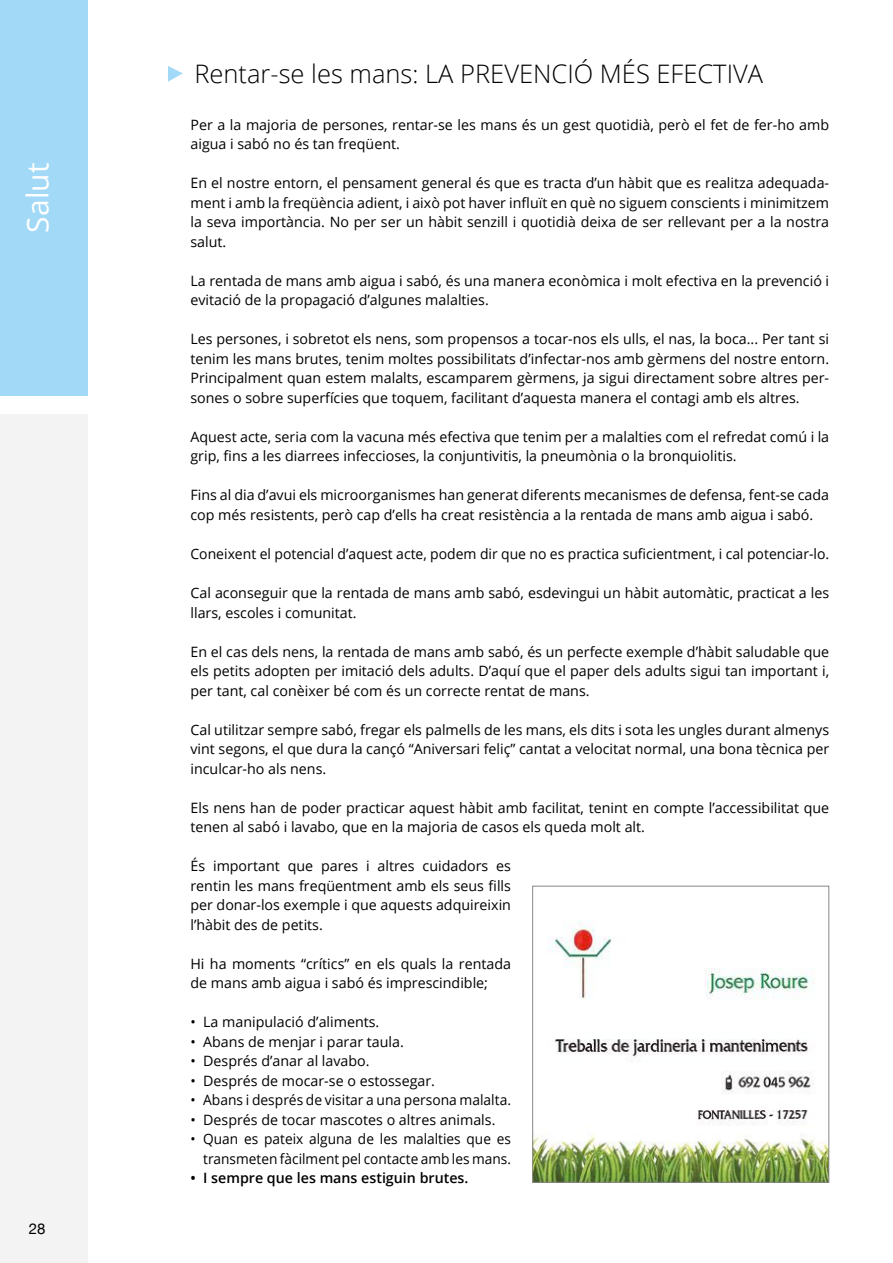
<style>
.page{position:relative;width:893px;height:1263px;background:#fff}
.page>*{position:absolute;margin:0;border:0;box-sizing:border-box;transform-origin:0 0}
.t1{font:30px "Open Sans";color:#fff}
.t2{font:300 25.5px "Open Sans";color:#000}
.t3{font:15px "Helvetica Neue";color:#000}
.t4{font:14.25px/19.5px "Open Sans";color:#000}
.t5{font:14.25px/19.5px "Open Sans";color:#000;text-align:right;scale:.96 1}
.t6{font:600 14.25px "Open Sans";color:#000}
</style>
<div class="page">
<div style="left:0;top:415px;width:88px;height:848px;background:#f3f3f3"></div>
<svg style="left:168px;top:66px;width:15px;height:16px"></svg>
<div style="left:0;top:0;width:87px;height:395px;background:#a1d9f7"></div>
<img style="left:534px;top:921px;width:293px;height:260px">
<div style="left:532px;top:886px;width:297px;height:297px;border:1px solid #878786"></div>
<h1 class="t1" style="left:17px;top:233px;width:71px;rotate:-90deg">Salut</h1>
<p class="t3" style="left:29px;top:1217px;width:18px">28</p>
<h2 class="t2" style="left:194px;top:57px;width:570px">Rentar-se les mans: LA PREVENCIÓ MÉS EFECTIVA</h2>
<p class="t4" style="left:190px;top:115px;width:640px">Per a la majoria de persones, rentar-se les mans és un gest quotidià, però el fet de fer-ho amb aigua i sabó no és tan freqüent.</p>
<p class="t4" style="left:190px;top:173px;width:640px;text-align:justify">En el nostre entorn, el pensament general és que es tracta d’un hàbit que es realitza adequada&shy;ment i amb la freqüència adient, i això pot haver influït en què no siguem conscients i minimitzem la seva importància. No per ser un hàbit senzill i quotidià deixa de ser rellevant per a la nostra salut.</p>
<p class="t4" style="left:190px;top:271px;width:640px">La rentada de mans amb aigua i sabó, és una manera econòmica i molt efectiva en la prevenció i evitació de la propagació d’algunes malalties.</p>
<p class="t4" style="left:190px;top:329px;width:640px;text-align:justify">Les persones, i sobretot els nens, som propensos a tocar-nos els ulls, el nas, la boca... Per tant si tenim les mans brutes, tenim moltes possibilitats d’infectar-nos amb gèrmens del nostre entorn.<br>Principalment quan estem malalts, escamparem gèrmens, ja sigui directament sobre altres per&shy;sones o sobre superfícies que toquem, facilitant d’aquesta manera el contagi amb els altres.</p>
<p class="t4" style="left:190px;top:427px;width:640px">Aquest acte, seria com la vacuna més efectiva que tenim per a malalties com el refredat comú i la grip, fins a les diarrees infeccioses, la conjuntivitis, la pneumònia o la bronquiolitis.</p>
<p class="t4" style="left:190px;top:485px;width:640px">Fins al dia d’avui els microorganismes han generat diferents mecanismes de defensa, fent-se cada cop més resistents, però cap d’ells ha creat resistència a la rentada de mans amb aigua i sabó.</p>
<p class="t4" style="left:190px;top:544px;width:640px">Coneixent el potencial d’aquest acte, podem dir que no es practica suficientment, i cal potenciar-lo.</p>
<p class="t4" style="left:190px;top:583px;width:640px">Cal aconseguir que la rentada de mans amb sabó, esdevingui un hàbit automàtic, practicat a les llars, escoles i comunitat.</p>
<p class="t4" style="left:190px;top:641px;width:640px;text-align:justify">En el cas dels nens, la rentada de mans amb sabó, és un perfecte exemple d’hàbit saludable que els petits adopten per imitació dels adults. D’aquí que el paper dels adults sigui tan important i, per tant, cal conèixer bé com és un correcte rentat de mans.</p>
<p class="t4" style="left:190px;top:719px;width:640px;text-align:justify">Cal utilitzar sempre sabó, fregar els palmells de les mans, els dits i sota les ungles durant almenys vint segons, el que dura la cançó “Aniversari feliç” cantat a velocitat normal, una bona tècnica per inculcar-ho als nens.</p>
<p class="t4" style="left:190px;top:797px;width:640px">Els nens han de poder practicar aquest hàbit amb facilitat, tenint en compte l’accessibilitat que tenen al sabó i lavabo, que en la majoria de casos els queda molt alt.</p>
<p class="t4" style="left:190px;top:856px;width:322px;text-align:justify">És important que pares i altres cuidadors es rentin les mans freqüentment amb els seus fills per donar-los exemple i que aquests adquireixin l’hàbit des de petits.</p>
<p class="t4" style="left:190px;top:953px;width:322px">Hi ha moments “crítics” en els quals la rentada de mans amb aigua i sabó és imprescindible;</p>
<p class="t4" style="left:190px;top:1012px;width:190px">• La manipulació d’aliments.</p>
<p class="t4" style="left:190px;top:1031px;width:215px">• Abans de menjar i parar taula.</p>
<p class="t4" style="left:190px;top:1051px;width:181px">• Després d’anar al lavabo.</p>
<p class="t4" style="left:190px;top:1070px;width:246px">• Després de mocar-se o estossegar.</p>
<p class="t4" style="left:190px;top:1090px;width:322px">• Abans i després de visitar a una persona malalta.</p>
<p class="t4" style="left:190px;top:1109px;width:306px">• Després de tocar mascotes o altres animals.</p>
<p class="t5" style="left:190px;top:1129px;width:335px">• Quan es pateix alguna de les malalties que es transmeten fàcilment pel contacte amb les mans.</p>
<p class="t6" style="left:190px;top:1168px;width:279px">• I sempre que les mans estiguin brutes.</p>
</div>
